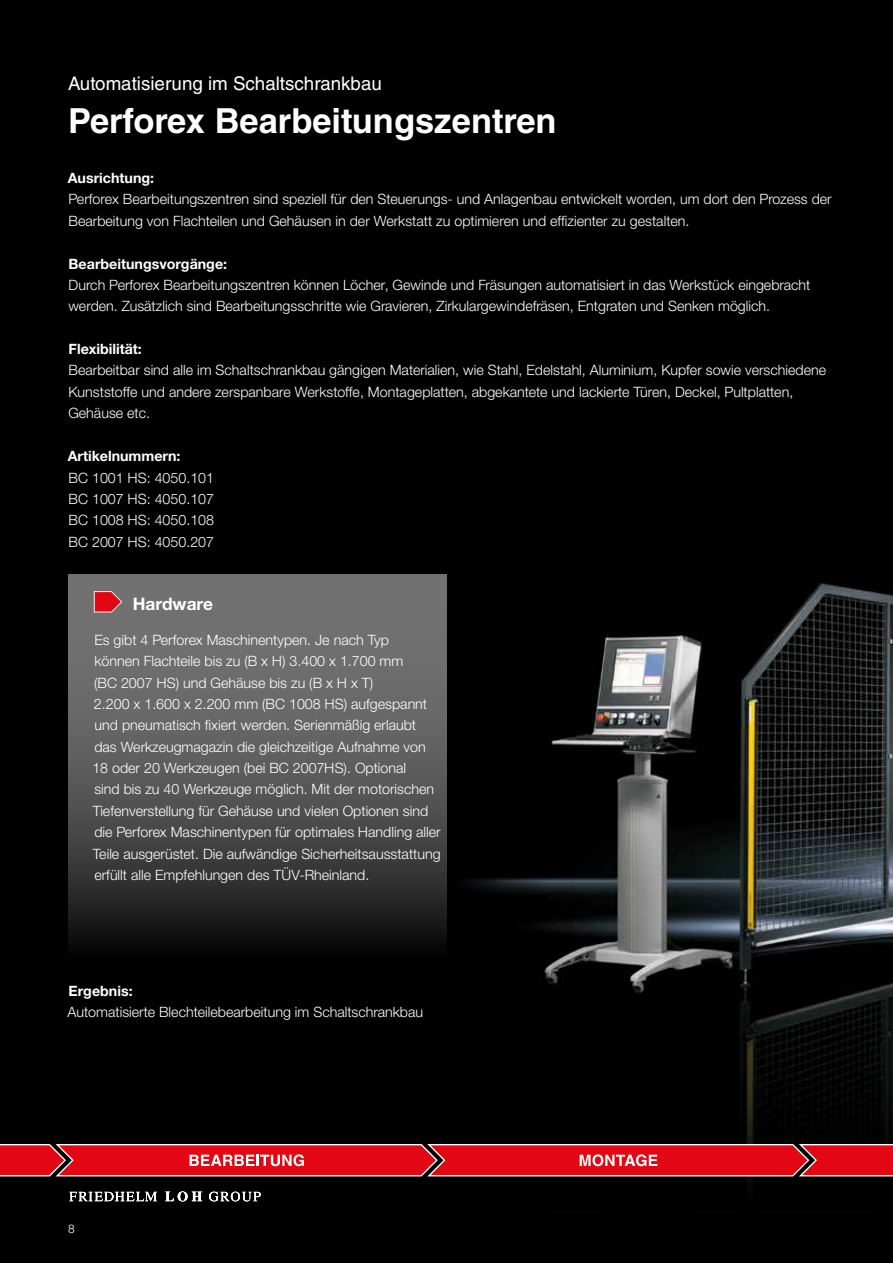
<style>
.page{position:relative;width:893px;height:1263px;background:#000}
.page>*{position:absolute;margin:0;border:0;box-sizing:border-box;transform-origin:0 0}
.t1{font:700 34.5px "Helvetica LT Std";color:#fff}
.t2{font:18.75px "Helvetica LT Std";color:#fff}
.t3{font:700 17.25px "Neue Helvetica For Rittal";color:#fff}
.t4{font:300 14.25px/21.3px "Neue Helvetica For Rittal";color:#fff}
.t5{font:700 14.25px "Neue Helvetica For Rittal";color:#fff}
.t6{font:300 12px "Helvetica LT Std";color:#fff}
</style>
<div class="page">
<img style="left:298px;top:574px;width:595px;height:603px">
<svg style="left:69px;top:1191px;width:192px;height:10px"></svg>
<svg style="left:0;top:1144px;width:893px;height:32px;background:#e1232e"></svg>
<svg style="left:68px;top:574px;width:378px;height:383px;background:#505050"></svg>
<svg style="left:94px;top:591px;width:28px;height:21px"></svg>
<h2 class="t2" style="left:68px;top:73px;width:315px">Automatisierung im Schaltschrankbau</h2>
<h1 class="t1" style="left:68px;top:100px;width:490px">Perforex Bearbeitungszentren</h1>
<p class="t5" style="left:68px;top:169px;width:88px">Ausrichtung:</p>
<p class="t4" style="left:69px;top:189px;width:765px">Perforex Bearbeitungszentren sind speziell für den Steuerungs- und Anlagenbau entwickelt worden, um dort den Prozess der<br>Bearbeitung von Flachteilen und Gehäusen in der Werkstatt zu optimieren und effizienter zu gestalten.</p>
<p class="t5" style="left:69px;top:255px;width:160px">Bearbeitungsvorgänge:</p>
<p class="t4" style="left:68px;top:274px;width:743px">Durch Perforex Bearbeitungszentren können Löcher, Gewinde und Fräsungen automatisiert in das Werkstück eingebracht werden. Zusätzlich sind Bearbeitungsschritte wie Gravieren, Zirkulargewindefräsen, Entgraten und Senken möglich.</p>
<p class="t5" style="left:69px;top:340px;width:75px">Flexibilität:</p>
<p class="t4" style="left:68px;top:360px;width:759px">Bearbeitbar sind alle im Schaltschrankbau gängigen Materialien, wie Stahl, Edelstahl, Aluminium, Kupfer sowie verschiedene<br>Kunststoffe und andere zerspanbare Werkstoffe, Montageplatten, abgekantete und lackierte Türen, Deckel, Pultplatten,<br>Gehäuse etc.</p>
<p class="t5" style="left:68px;top:447px;width:114px">Artikelnummern:</p>
<p class="t4" style="left:69px;top:467px;width:147px;text-align:justify">BC 1001 HS: 4050.101<br>BC 1007 HS: 4050.107<br>BC 1008 HS: 4050.108<br>BC 2007 HS: 4050.207</p>
<p class="t3" style="left:133px;top:593px;width:82px">Hardware</p>
<p class="t4" style="left:92px;top:629px;width:350px">Es gibt 4 Perforex Maschinentypen. Je nach Typ<br>können Flachteile bis zu (B x H) 3.400 x 1.700 mm<br>(BC 2007 HS) und Gehäuse bis zu (B x H x T)<br>2.200 x 1.600 x 2.200 mm (BC 1008 HS) aufgespannt und pneumatisch fixiert werden. Serienmäßig erlaubt<br>das Werkzeugmagazin die gleichzeitige Aufnahme von 18 oder 20 Werkzeugen (bei BC 2007HS). Optional<br>sind bis zu 40 Werkzeuge möglich. Mit der motorischen Tiefenverstellung für Gehäuse und vielen Optionen sind die Perforex Maschinentypen für optimales Handling aller Teile ausgerüstet. Die aufwändige Sicherheitsausstattung erfüllt alle Empfehlungen des TÜV-Rheinland.</p>
<p class="t5" style="left:69px;top:982px;width:65px">Ergebnis:</p>
<p class="t4" style="left:68px;top:1001px;width:357px">Automatisierte Blechteilebearbeitung im Schaltschrankbau</p>
<p class="t6" style="left:68px;top:1221px;width:8px">8</p>
</div>
